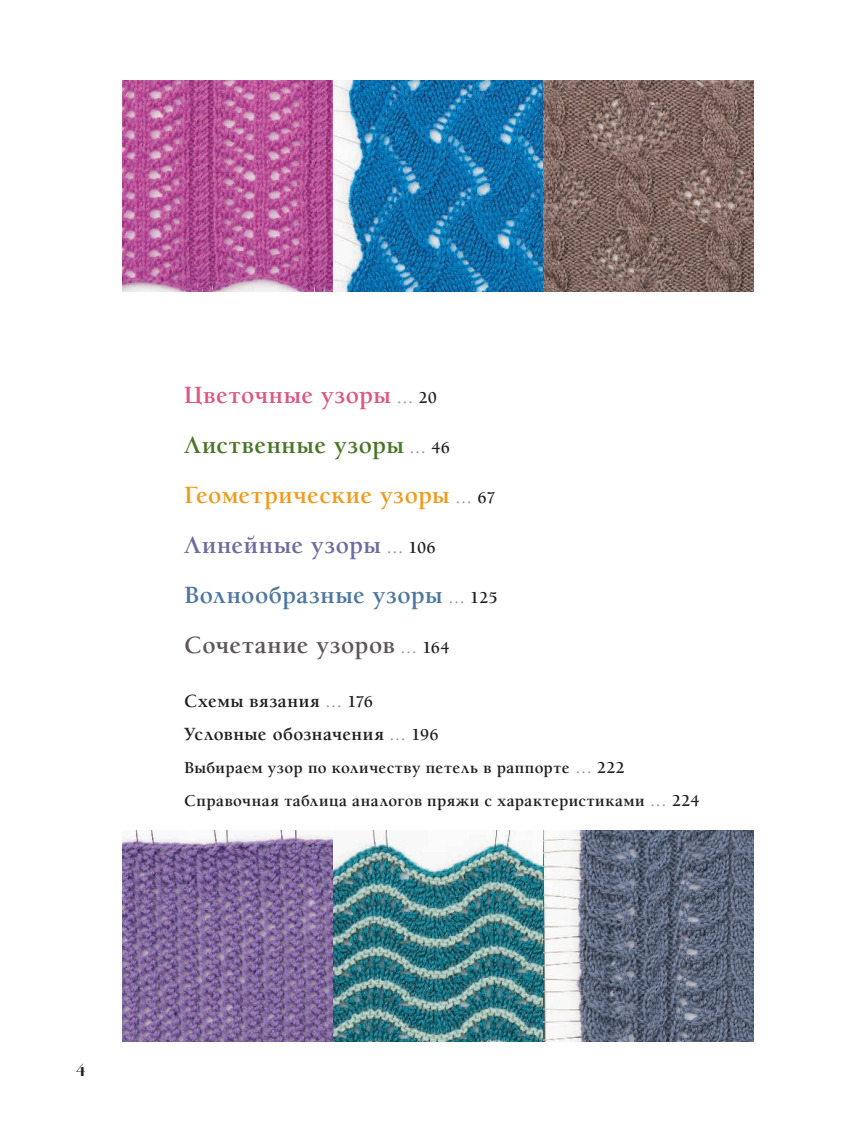
<style>
.page{position:relative;width:859px;height:1127px;background:#fff}
.page>*{position:absolute;margin:0;border:0;box-sizing:border-box;transform-origin:0 0}
.t1{font:700 25.5px/49.9px "Alliance";letter-spacing:.02em;color:#ee9c1f}
.t2{font:700 19.2px/33px "Alliance";letter-spacing:.02em;color:#231f20}
.t3{font:18px "Bodoni Sev ITC Bold OS";color:#231f20}
.t4{font:700 16.95px/33px "Alliance";letter-spacing:.025em;color:#231f20}
.s1{color:#db5883}
.s2{font-size:16.95px;color:#939598}
.s3{font-size:16.95px;color:#231f20}
.s4{color:#4b742a}
.s5{color:#6c6c9e}
.s6{color:#4d779e}
.s7{color:#5d5857}
.s8{font-size:16.95px}
.s9{color:#939598}
</style>
<div class="page">
<img style="left:123px;top:81px;width:631px;height:210px">
<img style="left:122px;top:831px;width:632px;height:210px">
<p class="t1" style="left:184px;top:372px;width:315px"><span class="s1">Цветочные узоры</span> <span class="s2">…</span> <span class="s3">20<br></span><span class="s4">Лиственные узоры</span> <span class="s2">…</span> <span class="s3">46<br></span>Геометрические узоры <span class="s2">…</span> <span class="s3">67<br></span><span class="s5">Линейные узоры</span> <span class="s2">…</span> <span class="s3">106<br></span><span class="s6">Волнообразные узоры</span> <span class="s2">…</span> <span class="s3">125<br></span><span class="s7">Сочетание узоров</span> <span class="s2">…</span> <span class="s3">164</span></p>
<p class="t2" style="left:184px;top:686px;width:256px">Схемы вязания <span class="s2">…</span> <span class="s8">176<br></span>Условные обозначения <span class="s2">…</span> <span class="s8">196</span></p>
<p class="t4" style="left:184px;top:753px;width:517px">Выбираем узор по количеству петель в раппорте <span class="s9">…</span> 222<br>Справочная таблица аналогов пряжи с характеристиками <span class="s9">…</span> 224</p>
<p class="t3" style="left:77px;top:1055px;width:10px">4</p>
</div>
